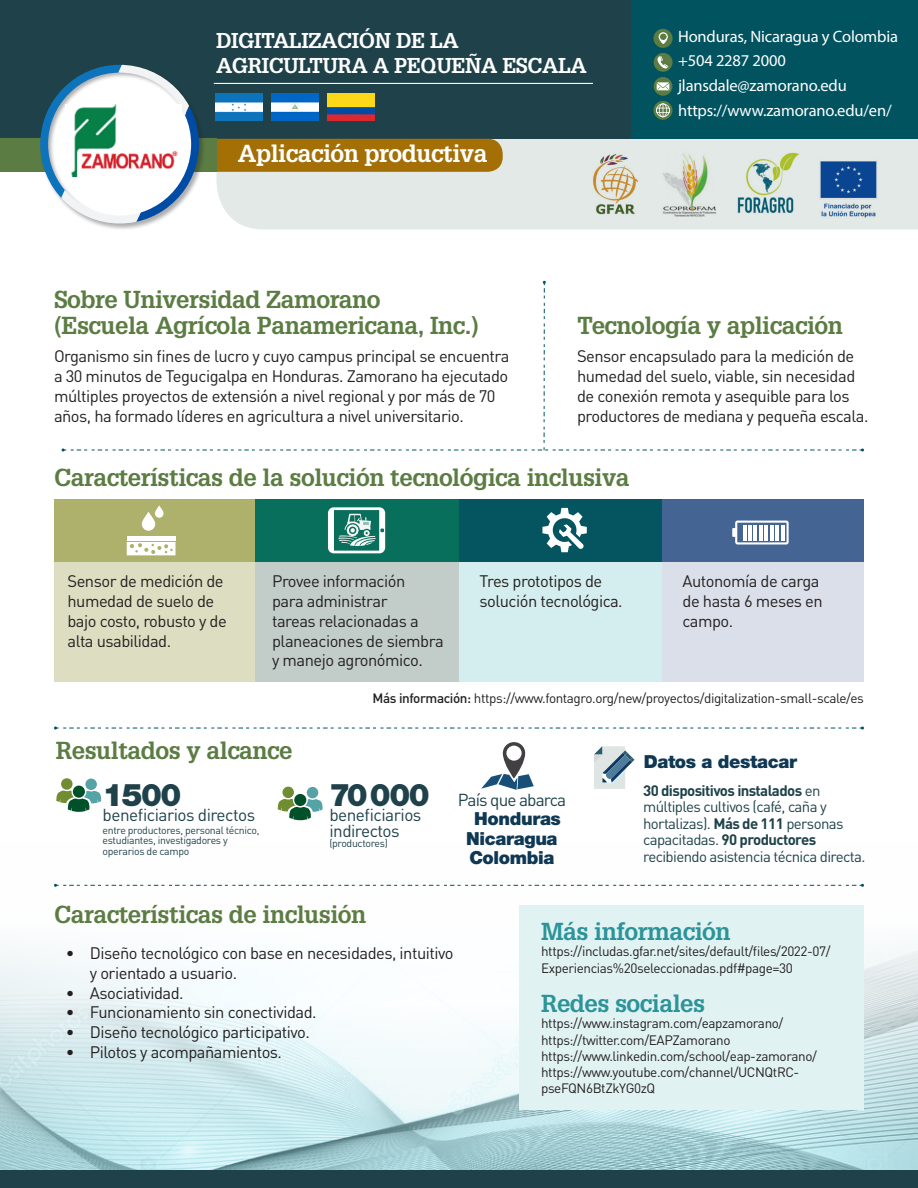
<style>
.page{position:relative;width:918px;height:1188px;background:#fff}
.page>*{position:absolute;margin:0;border:0;box-sizing:border-box;transform-origin:0 0}
.t1{font:900 31.35px "Helvetica Neue";letter-spacing:-.05em;color:#1f424a}
.t2{font:700 24px "Glypha LT Std";letter-spacing:-.02em;color:#5b7c42}
.t3{font:700 24px "Glypha LT Std";letter-spacing:-.02em;color:#2c9499}
.t4{font:700 24px "Glypha LT Std";letter-spacing:-.02em;color:#fff}
.t5{font:700 21px "Glypha LT Std";letter-spacing:-.02em;color:#fff}
.t6{font:900 18px "Helvetica Neue";letter-spacing:-.02em;color:#0f3854}
.t7{font:17.1px/15.3px "DINOT";letter-spacing:-.03em;color:#1f424a}
.t8{font:17.1px "DINOT";letter-spacing:-.05em;color:#1f424a}
.t9{font:16.5px/19.8px "DINOT";letter-spacing:-.03em;color:#231f20}
.t10{font:16.5px "Myriad Pro";letter-spacing:-.01em;color:#fff}
.t11{font:15px/16.5px "DINOT";letter-spacing:-.04em;color:#1f424a}
.t12{font:13.5px/16.2px "DINOT";letter-spacing:-.03em;color:#231f20}
.t13{font:10.5px/10.5px "DINOT";letter-spacing:-.03em;color:#1f424a}
.s1{font-weight:500}
.s2{font-weight:700}
</style>
<div class="page">
<svg style="left:0;top:989px;width:918px;height:182px"></svg>
<div style="left:0;top:1171px;width:918px;height:17px;background:#1f424a"></div>
<div style="left:217px;top:139px;width:701px;height:91px;background:#e3e9e6"></div>
<div style="left:0;top:0;width:918px;height:139px;background:#1f424a"></div>
<div style="left:150px;top:139px;width:353px;height:33px;background:#a47006;border-radius:15px"></div>
<div style="left:0;top:139px;width:217px;height:33px;background:#5b7c42"></div>
<img style="left:662px;top:151px;width:55px;height:65px">
<img style="left:731px;top:150px;width:71px;height:65px">
<img style="left:591px;top:150px;width:50px;height:67px">
<img style="left:818px;top:158px;width:61px;height:61px">
<div style="left:39px;top:64px;width:167px;height:166px;background:#231f20;opacity:.37"></div>
<svg style="left:40px;top:65px;width:159px;height:159px"></svg>
<img style="left:65px;top:105px;width:116px;height:72px">
<div style="left:632px;top:0;width:286px;height:139px;background:#015360"></div>
<svg style="left:654px;top:101px;width:19px;height:19px"></svg>
<svg style="left:656px;top:103px;width:14px;height:14px"></svg>
<div style="left:654px;top:53px;width:19px;height:19px;background:#5b7c42;border-radius:50%"></div>
<svg style="left:657px;top:56px;width:11px;height:13px"></svg>
<svg style="left:654px;top:77px;width:18px;height:19px"></svg>
<svg style="left:657px;top:82px;width:12px;height:8px"></svg>
<div style="left:654px;top:29px;width:19px;height:19px;background:#5b7c42;border-radius:50%"></div>
<svg style="left:659px;top:32px;width:9px;height:12px"></svg>
<svg style="left:62px;top:281px;width:802px;height:171px"></svg>
<svg style="left:54px;top:727px;width:810px;height:3px"></svg>
<svg style="left:54px;top:884px;width:810px;height:3px"></svg>
<svg style="left:61px;top:778px;width:12px;height:12px"></svg>
<div style="left:85px;top:779px;width:12px;height:11px;background:#55a3a7;border-radius:50%"></div>
<svg style="left:56px;top:780px;width:46px;height:32px"></svg>
<div style="left:282px;top:787px;width:12px;height:11px;background:#718d31;border-radius:50%"></div>
<div style="left:307px;top:787px;width:11px;height:11px;background:#55a3a7;border-radius:50%"></div>
<svg style="left:277px;top:789px;width:46px;height:32px"></svg>
<div style="left:519px;top:906px;width:345px;height:204px;background:#e1f2f3"></div>
<svg style="left:481px;top:742px;width:53px;height:48px"></svg>
<img style="left:216px;top:94px;width:47px;height:26px">
<img style="left:272px;top:94px;width:47px;height:26px">
<img style="left:328px;top:94px;width:47px;height:26px">
<hr style="left:214px;top:83px;width:379px;height:1px;background:#fff">
<div style="left:54px;top:499px;width:202px;height:182px;background:#ddddc1"></div>
<div style="left:54px;top:499px;width:202px;height:63px;background:#adb16b"></div>
<div style="left:255px;top:499px;width:204px;height:182px;background:#c2cdc9"></div>
<div style="left:255px;top:499px;width:204px;height:63px;background:#096f5d"></div>
<div style="left:662px;top:499px;width:202px;height:182px;background:#dbdfea"></div>
<div style="left:662px;top:499px;width:202px;height:63px;background:#446594"></div>
<div style="left:460px;top:499px;width:202px;height:182px;background:#d4edee"></div>
<div style="left:459px;top:499px;width:203px;height:63px;background:#055561"></div>
<svg style="left:142px;top:512px;width:13px;height:19px"></svg>
<svg style="left:155px;top:505px;width:9px;height:13px"></svg>
<div style="left:127px;top:536px;width:49px;height:5px;background:#fff"></div>
<svg style="left:127px;top:542px;width:49px;height:13px"></svg>
<svg style="left:328px;top:507px;width:57px;height:46px"></svg>
<svg style="left:542px;top:508px;width:45px;height:44px"></svg>
<svg style="left:732px;top:521px;width:57px;height:24px"></svg>
<svg style="left:594px;top:746px;width:40px;height:43px"></svg>
<p class="t5" style="left:216px;top:27px;width:244px">DIGITALIZACIÓN DE LA</p>
<p class="t5" style="left:216px;top:53px;width:372px">AGRICULTURA A PEQUEÑA ESCALA</p>
<p class="t4" style="left:238px;top:138px;width:251px">Aplicación productiva</p>
<p class="t10" style="left:678px;top:26px;width:222px">Honduras, Nicaragua y Colombia</p>
<p class="t10" style="left:678px;top:51px;width:109px">+504 2287 2000</p>
<p class="t10" style="left:678px;top:75px;width:170px">jlansdale@zamorano.edu</p>
<p class="t10" style="left:678px;top:100px;width:215px">https://www.zamorano.edu/en/</p>
<p class="t2" style="left:54px;top:284px;width:328px">Sobre Universidad Zamorano</p>
<p class="t2" style="left:54px;top:310px;width:427px">(Escuela Agrícola Panamericana, Inc.)</p>
<p class="t9" style="left:54px;top:346px;width:457px">Organismo sin fines de lucro y cuyo campus principal se encuentra a 30 minutos de Tegucigalpa en Honduras. Zamorano ha ejecutado múltiples proyectos de extensión a nivel regional y por más de 70 años, ha formado líderes en agricultura a nivel universitario.</p>
<p class="t2" style="left:577px;top:310px;width:267px">Tecnología y aplicación</p>
<p class="t9" style="left:577px;top:346px;width:293px">Sensor encapsulado para la medición de humedad del suelo, viable, sin necesidad de conexión remota y asequible para los productores de mediana y pequeña escala.</p>
<p class="t2" style="left:54px;top:462px;width:577px">Características de la solución tecnológica inclusiva</p>
<p class="t9" style="left:68px;top:571px;width:161px">Sensor de medición de humedad de suelo de bajo costo, robusto y de alta usabilidad.</p>
<p class="t9" style="left:480px;top:571px;width:145px">Tres prototipos de solución tecnológica.</p>
<p class="t9" style="left:683px;top:571px;width:142px">Autonomía de carga de hasta 6 meses en campo.</p>
<p class="t9" style="left:272px;top:571px;width:173px">Provee información<br>para administrar<br>tareas relacionadas a planeaciones de siembra y manejo agronómico.</p>
<p class="t2" style="left:56px;top:735px;width:238px">Resultados y alcance</p>
<p class="t1" style="left:103px;top:776px;width:80px">1500</p>
<p class="t7" style="left:103px;top:807px;width:154px">beneficiarios directos</p>
<p class="t13" style="left:103px;top:824px;width:159px">entre productores, personal técnico, estudiantes, investigadores y operarios de campo</p>
<p class="t12" style="left:373px;top:690px;width:493px"><span class="s1">Más información:</span> https://www.fontagro.org/new/proyectos/digitalization-small-scale/es</p>
<p class="t1" style="left:329px;top:776px;width:102px">70000</p>
<p class="t7" style="left:329px;top:807px;width:94px">beneficiarios indirectos</p>
<p class="t13" style="left:329px;top:838px;width:60px">(productores)</p>
<p class="t8" style="left:458px;top:788px;width:110px">País que abarca</p>
<p class="t6" style="left:474px;top:808px;width:88px">Honduras</p>
<p class="t6" style="left:466px;top:827px;width:93px">Nicaragua</p>
<p class="t6" style="left:469px;top:847px;width:87px">Colombia</p>
<p class="t6" style="left:644px;top:751px;width:155px">Datos a destacar</p>
<p class="t11" style="left:643px;top:781px;width:224px"><span class="s2">30 dispositivos instalados</span> en múltiples cultivos (café, caña y hortalizas). <span class="s2">Más de 111</span> personas capacitadas. <span class="s2">90 productores </span>recibiendo asistencia técnica directa.</p>
<p class="t2" style="left:54px;top:899px;width:314px">Características de inclusión</p>
<p class="t9" style="left:90px;top:943px;width:365px;text-indent:-24px">• Diseño tecnológico con base en necesidades, intuitivo y orientado a usuario.</p>
<p class="t9" style="left:66px;top:982px;width:119px">• Asociatividad.</p>
<p class="t9" style="left:66px;top:1002px;width:252px">• Funcionamiento sin conectividad.</p>
<p class="t9" style="left:66px;top:1022px;width:246px">• Diseño tecnológico participativo.</p>
<p class="t9" style="left:66px;top:1042px;width:218px">• Pilotos y acompañamientos.</p>
<p class="t3" style="left:541px;top:917px;width:191px">Más información</p>
<p class="t12" style="left:541px;top:943px;width:291px">https://includas.gfar.net/sites/default/files/2022-07/<br>Experiencias%20seleccionadas.pdf#page=30</p>
<p class="t3" style="left:541px;top:989px;width:166px">Redes sociales</p>
<p class="t12" style="left:541px;top:1015px;width:244px">https://www.instagram.com/eapzamorano/</p>
<p class="t12" style="left:541px;top:1031px;width:191px">https://twitter.com/EAPZamorano</p>
<p class="t12" style="left:541px;top:1047px;width:277px">https://www.linkedin.com/school/eap-zamorano/</p>
<p class="t12" style="left:541px;top:1063px;width:260px">https://www.youtube.com/channel/UCNQtRC&shy;pseFQN6BtZkYG0zQ</p>
</div>
